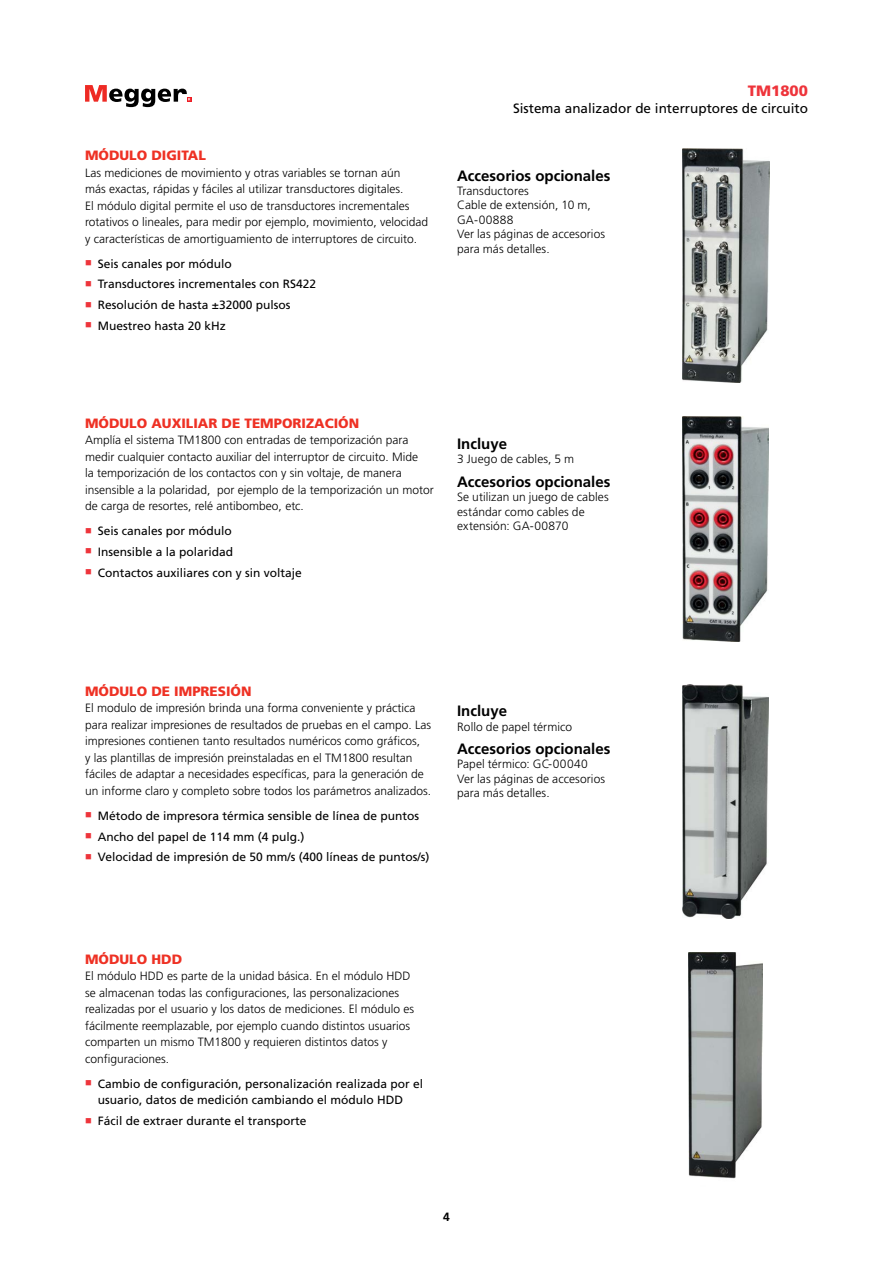
<style>
.page{position:relative;width:893px;height:1263px;background:#fff}
.page>*{position:absolute;margin:0;border:0;box-sizing:border-box;transform-origin:0 0}
.t1{font:700 15px "Frutiger LT Std";color:#000}
.t2{font:900 15px "Frutiger LT Std";color:#ee343b}
.t3{font:900 13.5px "Frutiger LT Std";color:#ee3124}
.t4{font:13.5px "Frutiger LT Std";color:#000}
.t5{font:300 12px/16.5px "Frutiger LT Std";color:#000}
.t6{font:12px/20.7px "Frutiger LT Std";color:#000}
.t7{font:700 12px "Frutiger LT Std";color:#000}
</style>
<div class="page">
<svg style="left:85px;top:85px;width:106px;height:22px"></svg>
<img style="left:688px;top:952px;width:75px;height:227px">
<img style="left:682px;top:149px;width:87px;height:234px">
<img style="left:683px;top:416px;width:85px;height:226px">
<img style="left:683px;top:685px;width:85px;height:233px">
<p class="t3" style="left:85px;top:147px;width:122px">MÓDULO DIGITAL</p>
<p class="t5" style="left:85px;top:164px;width:345px">Las mediciones de movimiento y otras variables se tornan aún<br>más exactas, rápidas y fáciles al utilizar transductores digitales.<br>El módulo digital permite el uso de transductores incrementales rotativos o lineales, para medir por ejemplo, movimiento, velocidad y características de amortiguamiento de interruptores de circuito.</p>
<p class="t6" style="left:98px;top:253px;width:220px">Seis canales por módulo<br>Transductores incrementales con RS422<br>Resolución de hasta ±32000 pulsos<br>Muestreo hasta 20 kHz</p>
<p class="t2" style="left:748px;top:82px;width:62px">TM1800</p>
<p class="t4" style="left:513px;top:100px;width:296px">Sistema analizador de interruptores de circuito</p>
<p class="t1" style="left:457px;top:166px;width:155px">Accesorios opcionales</p>
<p class="t5" style="left:457px;top:184px;width:150px;line-height:14.4px">Transductores<br>Cable de extensión, 10 m,<br>GA‑00888<br>Ver las páginas de accesorios para más detalles.</p>
<p class="t3" style="left:85px;top:415px;width:276px">MÓDULO AUXILIAR DE TEMPORIZACIÓN</p>
<p class="t5" style="left:85px;top:432px;width:350px">Amplía el sistema TM1800 con entradas de temporización para medir cualquier contacto auxiliar del interruptor de circuito. Mide<br>la temporización de los contactos con y sin voltaje, de manera insensible a la polaridad, por ejemplo de la temporización un motor de carga de resortes, relé antibombeo, etc.</p>
<p class="t6" style="left:98px;top:521px;width:206px">Seis canales por módulo<br>Insensible a la polaridad<br>Contactos auxiliares con y sin voltaje</p>
<p class="t1" style="left:457px;top:435px;width:52px">Incluye</p>
<p class="t5" style="left:457px;top:451px;width:119px">3 Juego de cables, 5 m</p>
<p class="t1" style="left:457px;top:473px;width:155px">Accesorios opcionales</p>
<p class="t5" style="left:457px;top:490px;width:153px;line-height:14.4px">Se utilizan un juego de cables estándar como cables de extensión: GA-00870</p>
<p class="t3" style="left:85px;top:683px;width:168px">MÓDULO DE IMPRESIÓN</p>
<p class="t5" style="left:85px;top:700px;width:348px">El modulo de impresión brinda una forma conveniente y práctica para realizar impresiones de resultados de pruebas en el campo. Las impresiones contienen tanto resultados numéricos como gráficos,<br>y las plantillas de impresión preinstaladas en el TM1800 resultan fáciles de adaptar a necesidades específicas, para la generación de un informe claro y completo sobre todos los parámetros analizados.</p>
<p class="t6" style="left:98px;top:805px;width:333px">Método de impresora térmica sensible de línea de puntos<br>Ancho del papel de 114 mm (4 pulg.)<br>Velocidad de impresión de 50 mm/s (400 líneas de puntos/s)</p>
<p class="t1" style="left:457px;top:702px;width:52px">Incluye</p>
<p class="t5" style="left:457px;top:718px;width:117px">Rollo de papel térmico</p>
<p class="t1" style="left:457px;top:740px;width:155px">Accesorios opcionales</p>
<p class="t5" style="left:457px;top:757px;width:150px;line-height:14.4px">Papel térmico: GC-00040<br>Ver las páginas de accesorios para más detalles.</p>
<p class="t3" style="left:85px;top:951px;width:99px">MÓDULO HDD</p>
<p class="t5" style="left:85px;top:968px;width:331px">El módulo HDD es parte de la unidad básica. En el módulo HDD se almacenan todas las configuraciones, las personalizaciones realizadas por el usuario y los datos de mediciones. El módulo es fácilmente reemplazable, por ejemplo cuando distintos usuarios comparten un mismo TM1800 y requieren distintos datos y configuraciones.</p>
<p class="t6" style="left:98px;top:1075px;width:327px;line-height:16.5px">Cambio de configuración, personalización realizada por el usuario, datos de medición cambiando el módulo HDD</p>
<p class="t6" style="left:98px;top:1110px;width:210px">Fácil de extraer durante el transporte</p>
<p class="t7" style="left:443px;top:1210px;width:8px">4</p>
</div>
